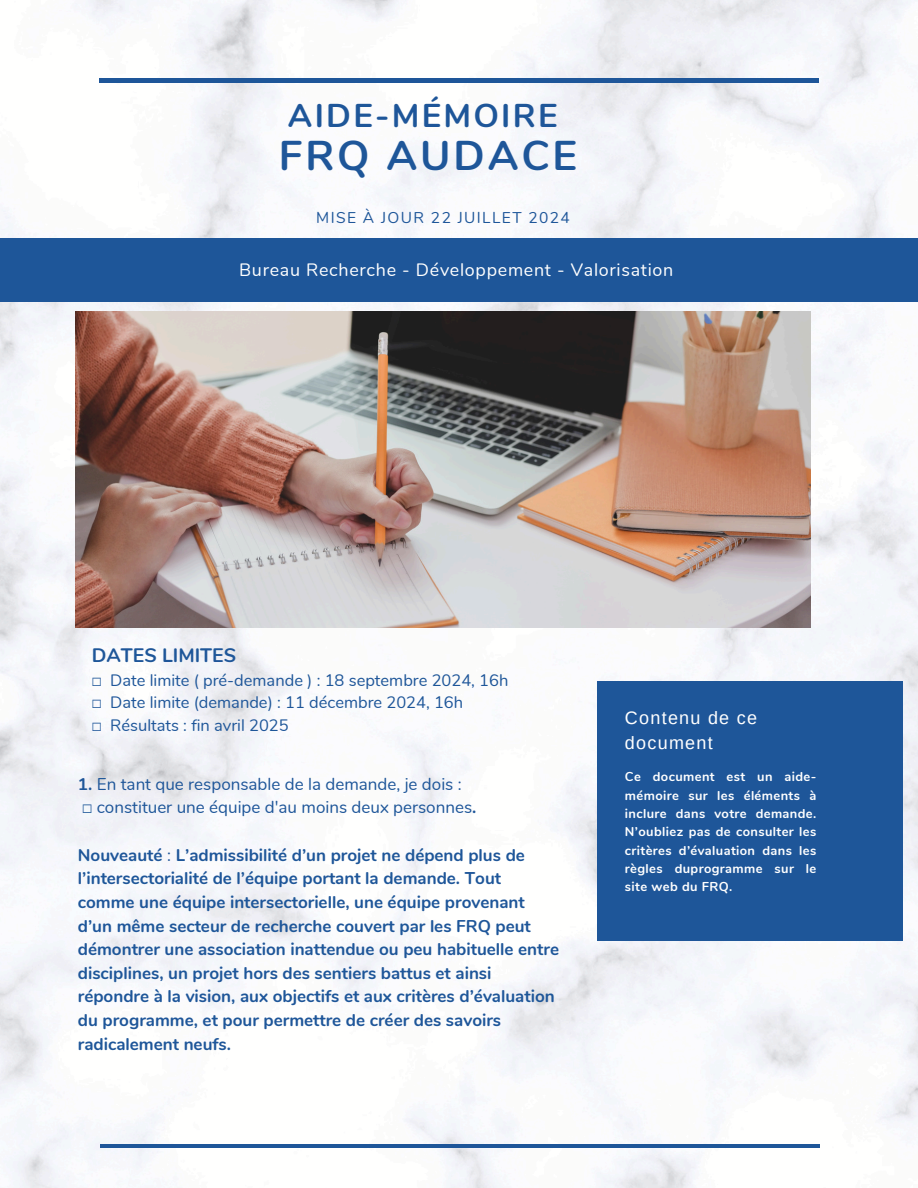
<style>
.page{position:relative;width:918px;height:1188px;background:#fff}
.page>*{position:absolute;margin:0;border:0;box-sizing:border-box;transform-origin:0 0}
.t1{font:700 41.55px "Nunito";letter-spacing:.07em;color:#1e5699}
.t2{font:700 33px "Nunito";letter-spacing:.07em;color:#1e5699}
.t3{font:700 19.5px "Nunito";color:#1e5699}
.t4{font:18px/24.5px "Arimo";letter-spacing:.07em;color:#fff}
.t5{font:17.85px "Nunito";letter-spacing:.04em;color:#fff}
.t6{font:700 17.1px/23.7px "Nunito";color:#1e5699}
.t7{font:17.1px/23.7px "Nunito";color:#1e5699}
.t8{font:16.5px/22.5px "Nunito";color:#1e5699}
.t9{font:15.6px "Nunito";letter-spacing:.09em;color:#1e5699}
.t10{font:700 12.9px/18.3px "Nunito";letter-spacing:.03em;color:#fff;text-align:justify}
.s1{font-family:"Free Mono"}
.s2{font-weight:700}
.s3{font-weight:400}
</style>
<div class="page">
<img style="left:0;top:0;width:918px;height:1188px">
<hr style="left:100px;top:79px;width:719px;height:3px;background:#1e5699">
<hr style="left:100px;top:1144px;width:720px;height:4px;background:#1e5699">
<div style="left:0;top:239px;width:918px;height:62px;background:#1e5699"></div>
<div style="left:598px;top:681px;width:305px;height:260px;background:#1e5699"></div>
<img style="left:75px;top:312px;width:736px;height:316px">
<p class="t2" style="left:288px;top:93px;width:271px">AIDE-MÉMOIRE</p>
<p class="t1" style="left:279px;top:128px;width:300px">FRQ AUDACE</p>
<h3 class="t9" style="left:316px;top:207px;width:255px">MISE À JOUR 22 JUILLET 2024</h3>
<h1 class="t5" style="left:239px;top:258px;width:436px">Bureau Recherche - Développement - Valorisation</h1>
<h5 class="t3" style="left:92px;top:642px;width:146px">DATES LIMITES</h5>
<h5 class="t8" style="left:92px;top:669px;width:418px"><span class="s1">☐</span> Date limite ( pré-demande ) : 18 septembre 2024, 16h <span class="s1">☐</span> Date limite (demande) : 11 décembre 2024, 16h<br><span class="s1">☐</span> Résultats : fin avril 2025</h5>
<p class="t7" style="left:78px;top:772px;width:400px"><span class="s2">1.</span> En tant que responsable de la demande, je dois :<br><span class="s1">☐</span> constituer une équipe d'au moins deux personnes<span class="s2">.</span></p>
<h2 class="t6" style="left:78px;top:843px;width:483px">Nouveauté <span class="s3">:</span> L’admissibilité d’un projet ne dépend plus de l’intersectorialité de l’équipe portant la demande. Tout comme une équipe intersectorielle, une équipe provenant d’un même secteur de recherche couvert par les FRQ peut démontrer une association inattendue ou peu habituelle entre disciplines, un projet hors des sentiers battus et ainsi répondre à la vision, aux objectifs et aux critères d’évaluation du programme, et pour permettre de créer des savoirs radicalement neufs.</h2>
<h4 class="t4" style="left:625px;top:706px;width:134px">Contenu de ce document</h4>
<p class="t10" style="left:625px;top:768px;width:193px">Ce document est un aide&shy;mémoire sur les éléments à inclure dans votre demande.<br>N’oubliez pas de consulter les critères d’évaluation dans les règles duprogramme sur le site web du FRQ.</p>
</div>
